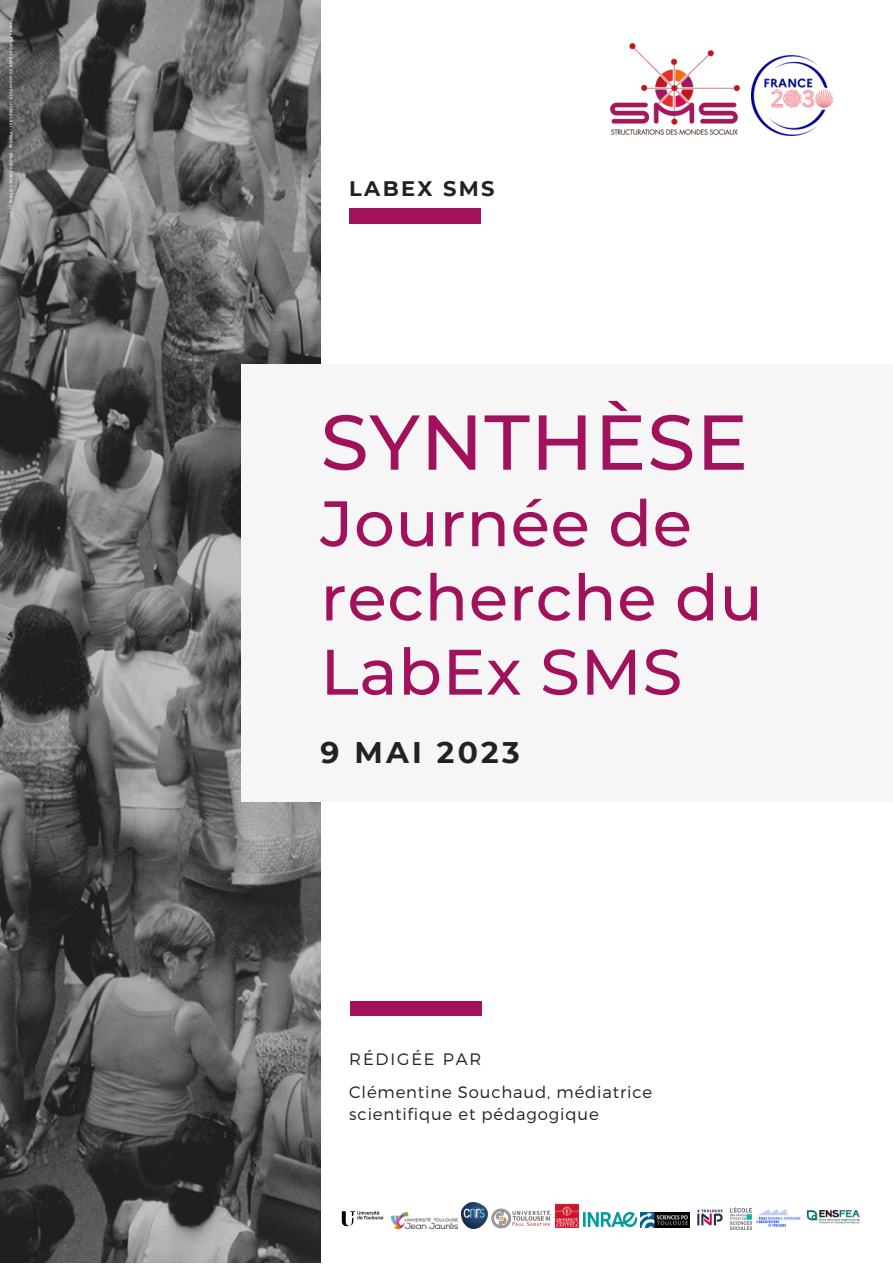
<style>
.page{position:relative;width:893px;height:1264px;background:#fff}
.page>*{position:absolute;margin:0;border:0;box-sizing:border-box;transform-origin:0 0}
.t1{font:500 77.55px "Montserrat";letter-spacing:.01em;color:#a2115c}
.t2{font:500 64.05px/74.2px "Montserrat";letter-spacing:.01em;color:#a2115c}
.t3{font:700 29.7px "Montserrat";letter-spacing:.11em;color:#222}
.t4{font:700 21px "Montserrat";letter-spacing:.11em;color:#222}
.t5{font:300 16.5px/22.5px "Montserrat";letter-spacing:.05em;color:#222}
.t6{font:300 16.5px "Montserrat";letter-spacing:.11em;color:#222}
.t7{font:4.5px "Roboto";letter-spacing:.05em;color:#fff}
</style>
<div class="page">
<img style="left:0;top:0;width:320px;height:1262px">
<div style="left:241px;top:365px;width:651px;height:436px;background:#f6f6f6"></div>
<div style="left:349px;top:208px;width:132px;height:15px;background:#a2115c"></div>
<div style="left:350px;top:1001px;width:132px;height:14px;background:#a2115c"></div>
<img style="left:751px;top:55px;width:81px;height:80px">
<img style="left:610px;top:44px;width:129px;height:91px">
<img style="left:461px;top:1202px;width:26px;height:26px">
<img style="left:391px;top:1212px;width:66px;height:16px">
<img style="left:341px;top:1210px;width:43px;height:17px">
<img style="left:491px;top:1208px;width:59px;height:20px">
<img style="left:554px;top:1203px;width:25px;height:25px">
<img style="left:583px;top:1212px;width:53px;height:14px">
<img style="left:731px;top:1207px;width:20px;height:22px">
<img style="left:697px;top:1209px;width:26px;height:17px">
<img style="left:756px;top:1209px;width:45px;height:18px">
<img style="left:640px;top:1212px;width:49px;height:15px">
<img style="left:806px;top:1210px;width:54px;height:14px">
<p class="t7" style="left:14px;top:20px;width:201px;rotate:90deg">Crédits Photo et page de couverture : Johnpotter - Pixabay - Modèle Canva Creative Studio</p>
<p class="t4" style="left:349px;top:176px;width:147px">LABEX SMS</p>
<p class="t1" style="left:320px;top:394px;width:429px">SYNTHÈSE</p>
<p class="t2" style="left:320px;top:486px;width:444px">Journée de recherche du<br>LabEx SMS</p>
<p class="t3" style="left:320px;top:733px;width:201px">9 MAI 2023</p>
<p class="t6" style="left:349px;top:1048px;width:134px">RÉDIGÉE PAR</p>
<p class="t5" style="left:349px;top:1079px;width:304px">Clémentine Souchaud, médiatrice scientifique et pédagogique</p>
</div>
